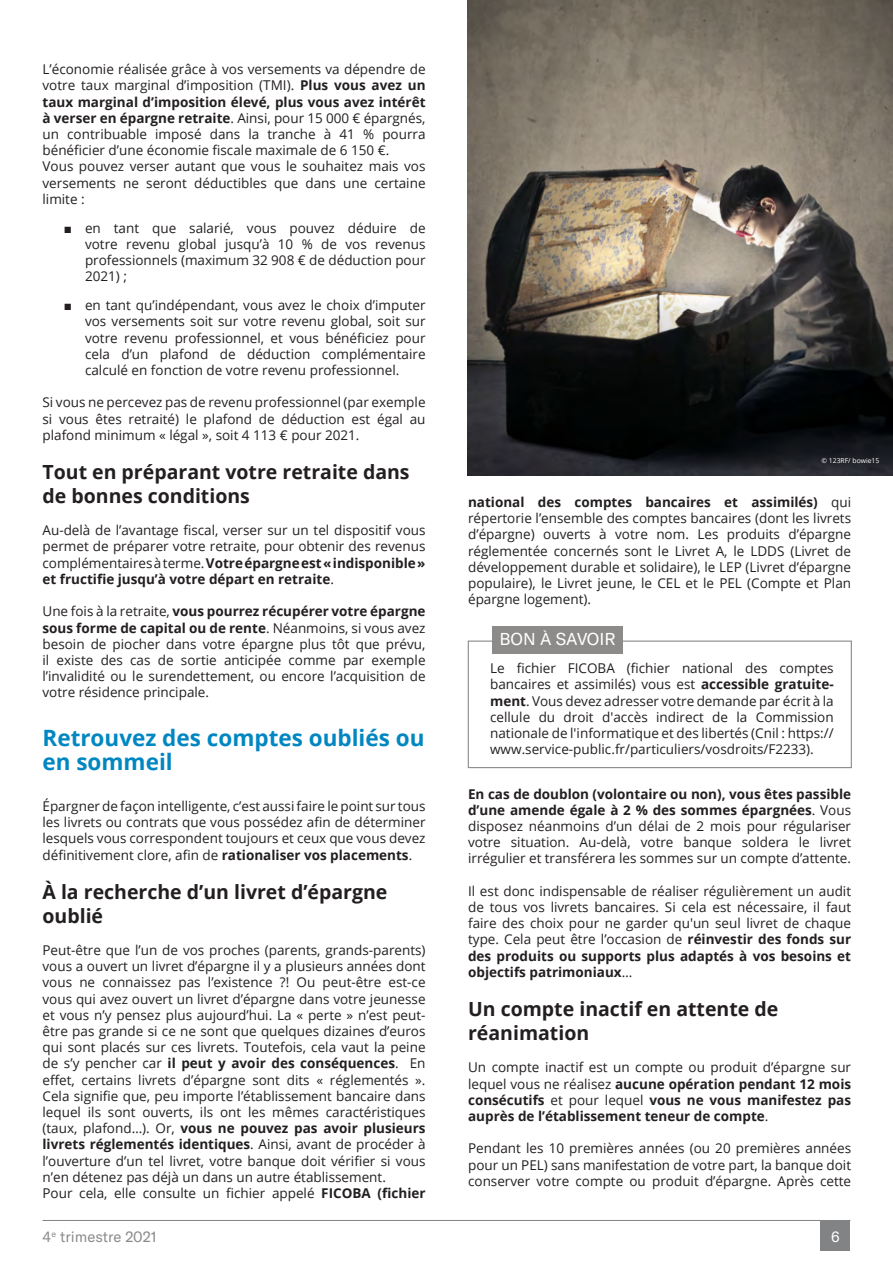
<style>
.page{position:relative;width:893px;height:1263px;background:#fff}
.page>*{position:absolute;margin:0;border:0;box-sizing:border-box;transform-origin:0 0}
.PUCE_CARRE{font:700 22.5px/24px "Open Sans";color:#0087c2}
.PUCE_CARRE-2{font:700 19.5px/23.4px "Open Sans";color:#231f20}
.t1{font:16.95px "GT America";letter-spacing:-.01em;color:#fff}
.t2{font:15px "GT America";color:#8c8a8b}
.t3{font:15px "GT America";color:#fff}
.PUCE_CARRE-3{font:13.5px/16.2px "Open Sans";color:#231f20;text-align:justify}
.PUCE_CARRE-4{font:700 13.5px/16.2px "Open Sans";color:#231f20;text-align:justify}
.PUCE_CARRE-5{font:6.75px "Open Sans";color:#fff}
.s1{font-weight:700}
.s2{font-family:"Arial"}
.s3{font-weight:400}
</style>
<div class="page">
<div style="left:820px;top:1221px;width:30px;height:29px;background:#828384"></div>
<hr style="left:43px;top:1220px;width:807px;height:1px;background:#828384">
<div style="left:468px;top:640px;width:384px;height:128px;border:1px solid #8c8b8a"></div>
<div style="left:493px;top:626px;width:130px;height:27px;background:#8c8b8a"></div>
<img style="left:468px;top:0;width:425px;height:475px">
<div style="left:820px;top:456px;width:61px;height:9px;background:#202127"></div>
<p class="PUCE_CARRE-3" style="left:43px;top:61px;width:385px">L’économie réalisée grâce à vos versements va dépendre de votre taux marginal d’imposition (TMI). <span class="s1">Plus vous avez un taux marginal d’imposition élevé, plus vous avez intérêt à verser en épargne retraite</span>. Ainsi, pour 15 000 € épargnés, un contribuable imposé dans la tranche à 41 % pourra bénéficier d’une économie fiscale maximale de 6 150 €.</p>
<p class="PUCE_CARRE-3" style="left:43px;top:158px;width:385px">Vous pouvez verser autant que vous le souhaitez mais vos versements ne seront déductibles que dans une certaine limite :</p>
<p class="PUCE_CARRE-3" style="left:85px;top:219px;width:342px;text-indent:-21px"><span class="s2">■</span> en tant que salarié, vous pouvez déduire de votre revenu global jusqu’à 10 % de vos revenus professionnels (maximum 32 908 € de déduction pour 2021) ;</p>
<p class="PUCE_CARRE-3" style="left:85px;top:297px;width:342px;text-indent:-21px"><span class="s2">■</span> en tant qu’indépendant, vous avez le choix d’imputer vos versements soit sur votre revenu global, soit sur votre revenu professionnel, et vous bénéficiez pour cela d’un plafond de déduction complémentaire calculé en fonction de votre revenu professionnel.</p>
<p class="PUCE_CARRE-3" style="left:43px;top:394px;width:385px">Si vous ne percevez pas de revenu professionnel (par exemple si vous êtes retraité) le plafond de déduction est égal au plafond minimum « légal », soit 4 113 € pour 2021.</p>
<p class="PUCE_CARRE-2" style="left:43px;top:460px;width:369px">Tout en préparant votre retraite dans de bonnes conditions</p>
<p class="PUCE_CARRE-3" style="left:43px;top:522px;width:385px">Au-delà de l’avantage fiscal, verser sur un tel dispositif vous permet de préparer votre retraite, pour obtenir des revenus complémentaires à terme. <span class="s1">Votre épargne est « indisponible » et fructifie jusqu’à votre départ en retraite</span>.</p>
<p class="PUCE_CARRE-3" style="left:43px;top:603px;width:385px">Une fois à la retraite, <span class="s1">vous pourrez récupérer votre épargne sous forme de capital ou de rente</span>. Néanmoins, si vous avez besoin de piocher dans votre épargne plus tôt que prévu, il existe des cas de sortie anticipée comme par exemple l’invalidité ou le surendettement, ou encore l’acquisition de votre résidence principale.</p>
<p class="PUCE_CARRE" style="left:43px;top:725px;width:383px">Retrouvez des comptes oubliés ou en sommeil</p>
<p class="PUCE_CARRE-3" style="left:43px;top:797px;width:385px">Épargner de façon intelligente, c’est aussi faire le point sur tous les livrets ou contrats que vous possédez afin de déterminer lesquels vous correspondent toujours et ceux que vous devez définitivement clore, afin de <span class="s1">rationaliser vos placements</span>.</p>
<p class="PUCE_CARRE-2" style="left:43px;top:880px;width:346px">À la recherche d’un livret d’épargne oublié</p>
<p class="PUCE_CARRE-3" style="left:43px;top:941px;width:385px">Peut-être que l’un de vos proches (parents, grands-parents) vous a ouvert un livret d’épargne il y a plusieurs années dont vous ne connaissez pas l’existence ?! Ou peut-être est-ce vous qui avez ouvert un livret d’épargne dans votre jeunesse et vous n’y pensez plus aujourd’hui. La « perte » n’est peut&shy;être pas grande si ce ne sont que quelques dizaines d’euros qui sont placés sur ces livrets. Toutefois, cela vaut la peine de s’y pencher car <span class="s1">il peut y avoir des conséquences</span>. En effet, certains livrets d’épargne sont dits « réglementés ».<br>Cela signifie que, peu importe l’établissement bancaire dans lequel ils sont ouverts, ils ont les mêmes caractéristiques (taux, plafond…). Or, <span class="s1">vous ne pouvez pas avoir plusieurs livrets réglementés identiques</span>. Ainsi, avant de procéder à l’ouverture d’un tel livret, votre banque doit vérifier si vous n’en détenez pas déjà un dans un autre établissement.</p>
<p class="PUCE_CARRE-3" style="left:43px;top:1184px;width:385px">Pour cela, elle consulte un fichier appelé <span class="s1">FICOBA (fichier</span></p>
<p class="PUCE_CARRE-5" style="left:821px;top:456px;width:59px">© 123RF/ bowie15</p>
<p class="PUCE_CARRE-3" style="left:468px;top:494px;width:385px"><span class="s1">national des comptes bancaires et assimilés)</span> qui répertorie l’ensemble des comptes bancaires (dont les livrets d’épargne) ouverts à votre nom. Les produits d’épargne réglementée concernés sont le Livret A, le LDDS (Livret de développement durable et solidaire), le LEP (Livret d’épargne populaire), le Livret jeune, le CEL et le PEL (Compte et Plan épargne logement).</p>
<p class="t1" style="left:499px;top:629px;width:118px">BON À SAVOIR</p>
<p class="PUCE_CARRE-3" style="left:490px;top:660px;width:345px">Le fichier FICOBA (fichier national des comptes bancaires et assimilés) vous est <span class="s1">accessible gratuite&shy;ment</span>. Vous devez adresser votre demande par écrit à la cellule du droit d'accès indirect de la Commission nationale de l'informatique et des libertés (Cnil : https:// www.service-public.fr/particuliers/vosdroits/F2233).</p>
<p class="PUCE_CARRE-3" style="left:468px;top:785px;width:385px"><span class="s1">En cas de doublon (volontaire ou non), vous êtes passible d’une amende égale à 2 % des sommes épargnées</span>. Vous disposez néanmoins d’un délai de 2 mois pour régulariser votre situation. Au-delà, votre banque soldera le livret irrégulier et transférera les sommes sur un compte d’attente.</p>
<p class="PUCE_CARRE-3" style="left:468px;top:882px;width:385px">Il est donc indispensable de réaliser régulièrement un audit de tous vos livrets bancaires. Si cela est nécessaire, il faut faire des choix pour ne garder qu'un seul livret de chaque type. Cela peut être l’occasion de <span class="s1">réinvestir des fonds sur des produits ou supports plus adaptés à vos besoins et objectifs patrimoniaux</span>…</p>
<p class="PUCE_CARRE-2" style="left:468px;top:997px;width:312px">Un compte inactif en attente de réanimation</p>
<p class="PUCE_CARRE-4" style="left:468px;top:1059px;width:385px"><span class="s3">Un compte inactif est un compte ou produit d’épargne sur lequel vous ne réalisez</span> aucune opération pendant 12 mois consécutifs <span class="s3">et pour lequel</span> vous ne vous manifestez pas auprès de l’établissement teneur de compte<span class="s3">.</span></p>
<p class="PUCE_CARRE-3" style="left:468px;top:1140px;width:385px">Pendant les 10 premières années (ou 20 premières années pour un PEL) sans manifestation de votre part, la banque doit conserver votre compte ou produit d’épargne. Après cette</p>
<p class="t2" style="left:43px;top:1228px;width:116px">4<sup>e</sup> trimestre 2021</p>
<p class="t3" style="left:831px;top:1227px;width:10px">6</p>
</div>
